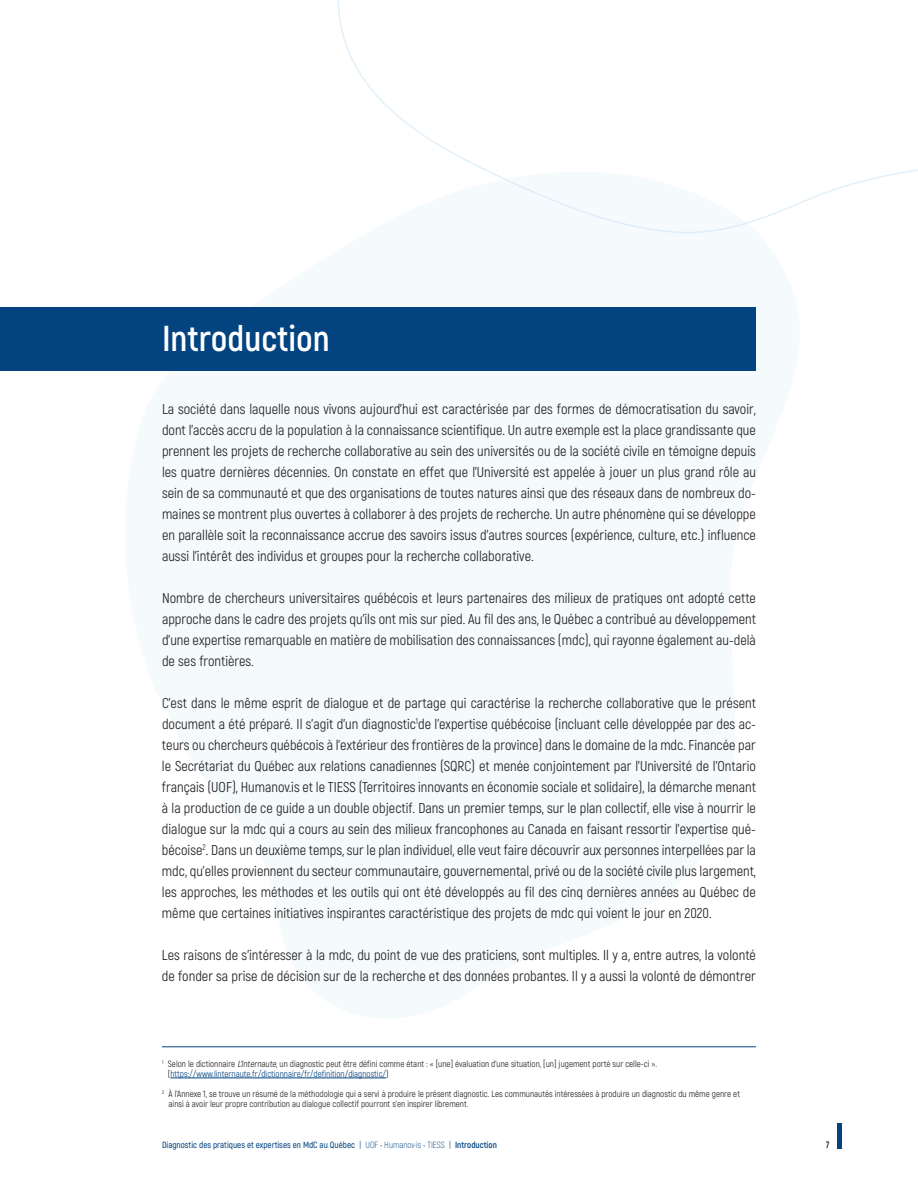
<style>
.page{position:relative;width:918px;height:1188px;background:#fff}
.page>*{position:absolute;margin:0;border:0;box-sizing:border-box;transform-origin:0 0}
.t1{font:700 36px "Akrobat";color:#fff}
.t2{font:14.25px/21px "Akrobat";color:#231f20;text-align:justify}
.t3{font:9px/9.8px "Akrobat";color:#231f20}
.t4{font:600 9px "Akrobat";color:#034480}
.s1{font-style:italic}
.s2{color:#034480}
.s3{font-weight:400}
.s4{font-weight:300}
.s5{font-weight:700}
</style>
<div class="page">
<hr style="left:837px;top:1123px;width:4px;height:26px;background:#034480">
<svg style="left:338px;top:0;width:580px;height:204px"></svg>
<svg style="left:338px;top:170px;width:462px;height:64px;fill:#f5fafd"></svg>
<div style="left:0;top:307px;width:756px;height:64px;background:#034480"></div>
<hr style="left:162px;top:1047px;width:594px;height:1px;background:#034480">
<hr style="left:170px;top:1078px;width:216px;height:1px;background:#034480">
<h1 class="t1" style="left:162px;top:316px;width:169px">Introduction</h1>
<p class="t2" style="left:162px;top:399px;width:596px">La société dans laquelle nous vivons aujourd’hui est caractérisée par des formes de démocratisation du savoir, dont l’accès accru de la population à la connaissance scientifique. Un autre exemple est la place grandissante que prennent les projets de recherche collaborative au sein des universités ou de la société civile en témoigne depuis les quatre dernières décennies. On constate en effet que l’Université est appelée à jouer un plus grand rôle au sein de sa communauté et que des organisations de toutes natures ainsi que des réseaux dans de nombreux do&shy;maines se montrent plus ouvertes à collaborer à des projets de recherche. Un autre phénomène qui se développe en parallèle soit la reconnaissance accrue des savoirs issus d’autres sources (expérience, culture, etc.) influence aussi l’intérêt des individus et groupes pour la recherche collaborative.</p>
<p class="t2" style="left:162px;top:588px;width:596px">Nombre de chercheurs universitaires québécois et leurs partenaires des milieux de pratiques ont adopté cette approche dans le cadre des projets qu’ils ont mis sur pied. Au fil des ans, le Québec a contribué au développement d’une expertise remarquable en matière de mobilisation des connaissances (mdc), qui rayonne également au-delà de ses frontières.</p>
<p class="t2" style="left:162px;top:693px;width:596px">C’est dans le même esprit de dialogue et de partage qui caractérise la recherche collaborative que le présent document a été préparé. Il s’agit d’un diagnostic<sup>1</sup>de l’expertise québécoise (incluant celle développée par des ac&shy;teurs ou chercheurs québécois à l’extérieur des frontières de la province) dans le domaine de la mdc. Financée par le Secrétariat du Québec aux relations canadiennes (SQRC) et menée conjointement par l’Université de l’Ontario français (UOF), Humanov.is et le TIESS (Territoires innovants en économie sociale et solidaire), la démarche menant à la production de ce guide a un double objectif. Dans un premier temps, sur le plan collectif, elle vise à nourrir le dialogue sur la mdc qui a cours au sein des milieux francophones au Canada en faisant ressortir l’expertise qué&shy;bécoise<sup>2</sup>. Dans un deuxième temps, sur le plan individuel, elle veut faire découvrir aux personnes interpellées par la mdc, qu’elles proviennent du secteur communautaire, gouvernemental, privé ou de la société civile plus largement, les approches, les méthodes et les outils qui ont été développés au fil des cinq dernières années au Québec de même que certaines initiatives inspirantes caractéristique des projets de mdc qui voient le jour en 2020.</p>
<p class="t2" style="left:162px;top:945px;width:596px">Les raisons de s’intéresser à la mdc, du point de vue des praticiens, sont multiples. Il y a, entre autres, la volonté de fonder sa prise de décision sur de la recherche et des données probantes. Il y a aussi la volonté de démontrer</p>
<p class="t3" style="left:168px;top:1059px;width:491px;text-indent:-6px"><sup>1</sup> Selon le dictionnaire <span class="s1">L’Internaute</span>, un diagnostic peut être défini comme étant : « [une] évaluation d’une situation, [un] jugement porté sur celle-ci ». (<span class="s2">https://www.linternaute.fr/dictionnaire/fr/definition/diagnostic/</span>)</p>
<p class="t3" style="left:169px;top:1089px;width:573px;text-indent:-7px"><sup>2</sup> À l’Annexe 1, se trouve un résumé de la méthodologie qui a servi à produire le présent diagnostic. Les communautés intéressées à produire un diagnostic du même genre et ainsi à avoir leur propre contribution au dialogue collectif pourront s’en inspirer librement.</p>
<p class="t4" style="left:162px;top:1139px;width:336px">Diagnostic des pratiques et expertises en MdC au Québec <span class="s3">|</span> <span class="s4">UOF</span> <span class="s3">•</span> <span class="s4">Humanov·is</span> <span class="s3">•</span> <span class="s4">TIESS</span> <span class="s3">|</span> <span class="s5">Introduction</span></p>
<p class="t3" style="left:826px;top:1139px;width:5px">7</p>
</div>
